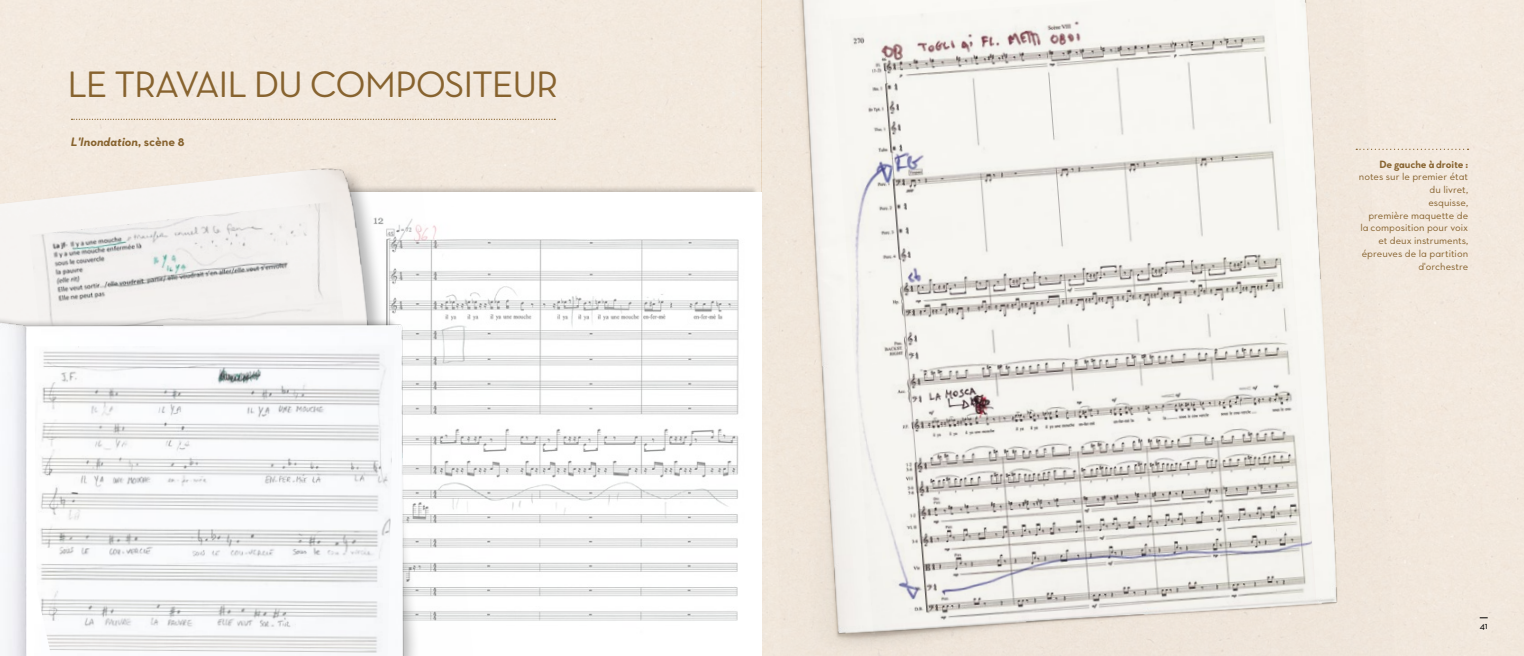
<style>
.page{position:relative;width:1524px;height:656px;background:#f3e9de}
.page>*{position:absolute;margin:0;border:0;box-sizing:border-box;transform-origin:0 0}
.t1{font:37.5px "Favart Gothic";letter-spacing:-.03em;color:#87632f}
.t2{font:italic 700 12.5px "Favart Gothic";color:#87632f}
.t3{font:10.62px/12.8px "Favart Gothic";color:#87632f;text-align:right}
.t4{font:700 10.62px "Favart Gothic";letter-spacing:-.01em;color:#87632f}
.t5{font:10px "Favart Gothic";color:#000}
.s1{font-style:normal}
</style>
<div class="page">
<img style="left:767px;top:0;width:628px;height:656px">
<svg style="left:1356px;top:149px;width:112px;height:1px"></svg>
<svg style="left:71px;top:119px;width:484px;height:1px"></svg>
<img style="left:830px;top:0;width:486px;height:636px">
<div style="left:338px;top:192px;width:424px;height:464px;background:#fff"></div>
<div style="left:0;top:158px;width:473px;height:34px;background:#f2e9dd"></div>
<div style="left:0;top:166px;width:420px;height:490px;background:#000;opacity:.28"></div>
<img style="left:29px;top:202px;width:315px;height:49px">
<img style="left:364px;top:206px;width:403px;height:436px">
<img style="left:0;top:251px;width:406px;height:405px">
<img style="left:34px;top:345px;width:360px;height:311px">
<h1 class="t1" style="left:67px;top:62px;width:493px">LE TRAVAIL DU COMPOSITEUR</h1>
<p class="t2" style="left:71px;top:134px;width:115px">L'Inondation<span class="s1">, scène 8</span></p>
<p class="t4" style="left:1379px;top:157px;width:90px">De gauche à droite :</p>
<p class="t3" style="left:1359px;top:170px;width:111px">notes sur le premier état du livret,<br>esquisse,<br>première maquette de la composition pour voix et deux instruments, épreuves de la partition d'orchestre</p>
<p class="t5" style="left:1479px;top:619px;width:9px">41</p>
</div>
